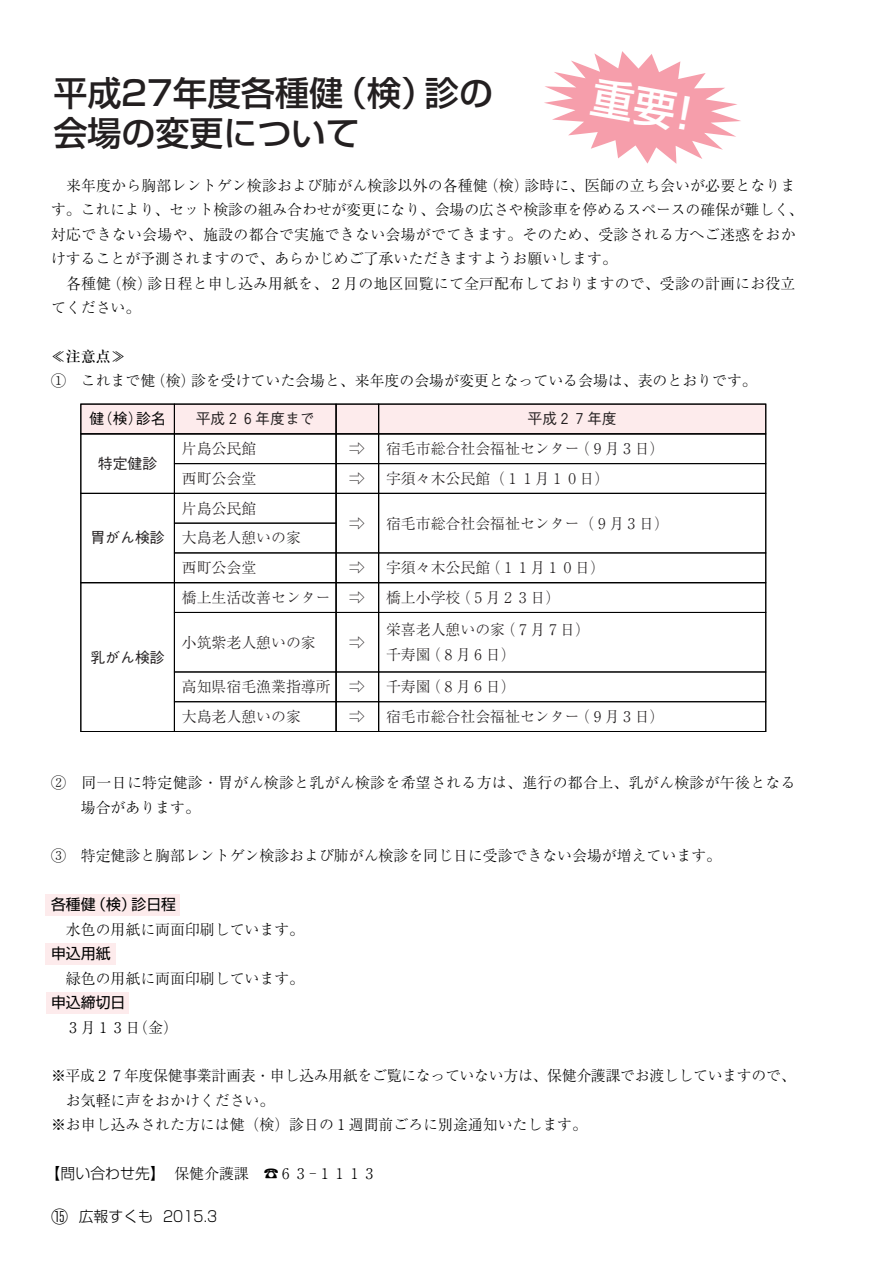
<style>
.page{position:relative;width:893px;height:1263px;background:#fff}
.page>*{position:absolute;margin:0;border:0;box-sizing:border-box;transform-origin:0 0}
.t1{font:500 34.05px/40.8px "Shin Go";color:#231f20}
.t2{font:16.95px "Shin Go Light 83 pv RKSJ H";color:#000}
.t3{font:300 14.85px/24.5px "Ryumin";color:#000}
.t4{font:300 14.85px/29.7px "Ryumin";color:#231f20}
.t5{font:300 14.85px/24.5px "Ryumin";letter-spacing:.02em;color:#000}
.t6{font:300 14.85px "Ryumin";letter-spacing:-.02em;color:#000}
.t7{font:500 14.85px "Gothic BBB";color:#231f20}
.t8{font:14.85px "Shin Go";color:#000}
.t9{font:14.85px/29.7px "BLS Gaiji ST Rml";color:#231f20}
.t10{font:14.85px "Shin Go Light 83 pv RKSJ H";color:#000;scale:.9 1}
.t11{font:500 14.85px "Gothic BBB";color:#000}
.t12{font:14.85px "Shin Go Light 83 pv RKSJ H";color:#000}
.t13{font:500 14.85px "Ryumin";color:#000}
.s1{font-family:"Shin Go Light 83 pv RKSJ H";font-weight:400}
.s2{font-family:"BLS Gaiji ST Rml";font-weight:400}
</style>
<div class="page">
<div style="left:46px;top:894px;width:134px;height:22px;background:#fdebec"></div>
<div style="left:46px;top:943px;width:70px;height:21px;background:#fdebec"></div>
<div style="left:46px;top:992px;width:83px;height:21px;background:#fdebec"></div>
<div style="left:81px;top:404px;width:684px;height:30px;background:#fdebec"></div>
<div style="left:378px;top:463px;width:388px;height:31px;border:1px solid #000"></div>
<div style="left:378px;top:493px;width:388px;height:60px;border:1px solid #000"></div>
<div style="left:378px;top:612px;width:388px;height:60px;border:1px solid #000"></div>
<div style="left:378px;top:672px;width:388px;height:30px;border:1px solid #000"></div>
<div style="left:174px;top:463px;width:162px;height:31px;border:1px solid #000"></div>
<div style="left:174px;top:523px;width:162px;height:30px;border:1px solid #000"></div>
<div style="left:174px;top:612px;width:162px;height:60px;border:1px solid #000"></div>
<div style="left:174px;top:672px;width:162px;height:30px;border:1px solid #000"></div>
<div style="left:336px;top:404px;width:43px;height:30px;border:1px solid #000"></div>
<div style="left:336px;top:463px;width:43px;height:31px;border:1px solid #000"></div>
<div style="left:336px;top:493px;width:43px;height:60px;border:1px solid #000"></div>
<div style="left:336px;top:582px;width:43px;height:31px;border:1px solid #000"></div>
<div style="left:336px;top:612px;width:43px;height:60px;border:1px solid #000"></div>
<div style="left:336px;top:672px;width:43px;height:30px;border:1px solid #000"></div>
<div style="left:336px;top:702px;width:43px;height:30px;border:1px solid #000"></div>
<hr style="left:81px;top:582px;width:684px;height:1px;background:#000">
<hr style="left:81px;top:493px;width:684px;height:1px;background:#000">
<hr style="left:81px;top:433px;width:684px;height:1px;background:#000">
<hr style="left:174px;top:404px;width:1px;height:328px;background:#000">
<hr style="left:335px;top:404px;width:1px;height:328px;background:#000">
<hr style="left:378px;top:404px;width:1px;height:328px;background:#000">
<svg style="left:544px;top:51px;width:197px;height:113px"></svg>
<h1 class="t1" style="left:53px;top:71px;width:308px">平成27年度各種健会場の変更について</h1>
<h1 class="t1" style="left:333px;top:71px;width:104px">（検）</h1>
<h1 class="t1" style="left:425px;top:71px;width:70px">診の</h1>
<p class="t3" style="left:51px;top:174px;width:438px">　来年度から胸部レントゲン検診および肺がん検診以外の各種健</p>
<p class="t3" style="left:51px;top:199px;width:753px">す。これにより、セット検診の組み合わせが変更になり、会場の広さや検診車を停めるスペースの確保が難しく、</p>
<p class="t5" style="left:51px;top:223px;width:746px">対応できない会場や、施設の都合で実施できない会場がでてきます。そのため、受診される方へご迷惑をおか</p>
<p class="t3" style="left:51px;top:248px;width:567px">けすることが予測されますので、あらかじめご了承いただきますようお願いします。</p>
<p class="t3" style="left:148px;top:272px;width:649px">診日程と申し込み用紙を、２月の地区回覧にて全戸配布しておりますので、受診の計画にお役立</p>
<p class="t3" style="left:483px;top:174px;width:47px">（検）</p>
<p class="t3" style="left:524px;top:174px;width:272px">診時に、医師の立ち会いが必要となりま</p>
<p class="t3" style="left:51px;top:272px;width:91px">　各種健<br>てください。</p>
<p class="t13" style="left:51px;top:347px;width:76px">≪注意点≪</p>
<p class="t3" style="left:107px;top:272px;width:47px">（検）</p>
<p class="t3" style="left:151px;top:370px;width:46px">（検）</p>
<p class="t3" style="left:51px;top:370px;width:106px">①　これまで健</p>
<p class="t3" style="left:191px;top:370px;width:567px">診を受けていた会場と、来年度の会場が変更となっている会場は、表のとおりです。</p>
<p class="t11" style="left:136px;top:410px;width:31px">診名</p>
<p class="t11" style="left:89px;top:410px;width:55px">（健検）</p>
<p class="t7" style="left:98px;top:455px;width:61px">特定健診</p>
<p class="t7" style="left:90px;top:529px;width:76px">胃がん検診</p>
<p class="t7" style="left:90px;top:649px;width:76px">乳がん検診</p>
<p class="t7" style="left:196px;top:410px;width:121px">平成２６年度まで</p>
<p class="t4" style="left:182px;top:435px;width:76px">片島公民館</p>
<p class="t4" style="left:182px;top:465px;width:150px">西町公会堂<br>片島公民館<br>大島老人憩いの家<br>西町公会堂<br>橋上生活改善センター</p>
<p class="t4" style="left:182px;top:629px;width:135px">小筑紫老人憩いの家</p>
<p class="t4" style="left:182px;top:673px;width:150px">高知県宿毛漁業指導所大島老人憩いの家</p>
<p class="t9" style="left:350px;top:435px;width:16px">蚰</p>
<p class="t9" style="left:350px;top:465px;width:16px">蚰</p>
<p class="t9" style="left:350px;top:510px;width:16px">蚰</p>
<p class="t9" style="left:350px;top:554px;width:16px">蚰蚰</p>
<p class="t9" style="left:350px;top:629px;width:16px">蚰</p>
<p class="t9" style="left:350px;top:673px;width:16px">蚰蚰</p>
<p class="t7" style="left:527px;top:410px;width:91px">平成２７年度</p>
<p class="t4" style="left:386px;top:435px;width:195px">宿毛市総合社会福祉センター</p>
<p class="t4" style="left:575px;top:435px;width:91px">（９月３日(</p>
<p class="t4" style="left:386px;top:465px;width:225px">宇須々木公民館（１１月１０日(</p>
<p class="t4" style="left:386px;top:510px;width:284px">宿毛市総合社会福祉センター（９月３日(</p>
<p class="t4" style="left:486px;top:554px;width:121px">（１１月１０日(</p>
<p class="t4" style="left:456px;top:554px;width:106px;text-indent:-70px">宇須々木公民館<br>（５月２３日(</p>
<p class="t4" style="left:386px;top:584px;width:76px">橋上小学校</p>
<p class="t4" style="left:500px;top:616px;width:91px">（７月７日(</p>
<p class="t4" style="left:426px;top:618px;width:91px;line-height:25.5px;text-indent:-40px">栄喜老人憩いの家（８月６日(</p>
<p class="t4" style="left:426px;top:640px;width:91px;line-height:32px;text-indent:-40px">千寿園<br>（８月６日(</p>
<p class="t4" style="left:386px;top:673px;width:46px">千寿園</p>
<p class="t4" style="left:386px;top:703px;width:195px">宿毛市総合社会福祉センター</p>
<p class="t4" style="left:575px;top:703px;width:91px">（９月３日(</p>
<p class="t5" style="left:81px;top:772px;width:716px;text-indent:-30px">②　同一日に特定健診・胃がん検診と乳がん検診を希望される方は、進行の都合上、乳がん検診が午後となる場合があります。</p>
<p class="t3" style="left:51px;top:845px;width:671px">③　特定健診と胸部レントゲン検診および肺がん検診を同じ日に受診できない会場が増えています。</p>
<p class="t8" style="left:131px;top:895px;width:46px">診日程</p>
<p class="t8" style="left:91px;top:895px;width:46px">（検）</p>
<p class="t8" style="left:51px;top:895px;width:46px">各種健</p>
<p class="t3" style="left:51px;top:918px;width:254px">　水色の用紙に両面印刷しています。</p>
<p class="t8" style="left:51px;top:944px;width:61px">申込用紙</p>
<p class="t3" style="left:51px;top:967px;width:254px">　緑色の用紙に両面印刷しています。</p>
<p class="t8" style="left:51px;top:993px;width:76px">申込締切日</p>
<p class="t3" style="left:51px;top:1016px;width:128px">　３月１３（日金(</p>
<p class="t6" style="left:51px;top:1068px;width:746px">※平成２７年度保健事業計画表・申し込み用紙をご覧になっていない方は、保健介護課でお渡ししていますので、</p>
<p class="t3" style="left:66px;top:1089px;width:210px">お気軽に声をおかけください。</p>
<p class="t3" style="left:51px;top:1114px;width:537px">※お申し込みされた方には健（検）診日の１週間前ごろに別途通知いたします。</p>
<p class="t3" style="left:46px;top:1163px;width:332px"><span class="s1">【問い合わせ先】</span>　保健介護課　<span class="s2">蕁</span>６３－１１１３</p>
<p class="t2" style="left:51px;top:1206px;width:19px">⑮</p>
<p class="t12" style="left:79px;top:1207px;width:76px">広報すくも</p>
<p class="t10" style="left:163px;top:1207px;width:62px">2015.3</p>
</div>
